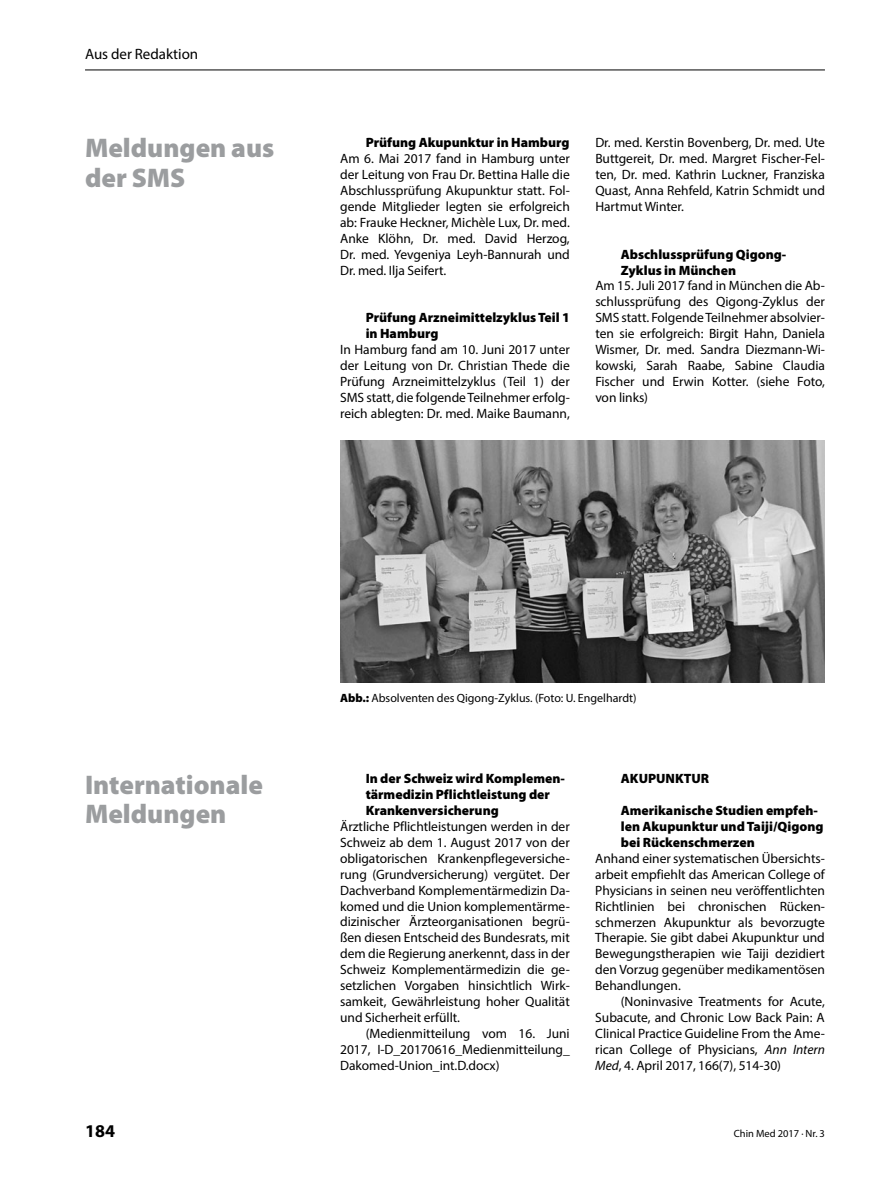
<style>
.page{position:relative;width:893px;height:1187px;background:#fff}
.page>*{position:absolute;margin:0;border:0;box-sizing:border-box;transform-origin:0 0}
.t1{font:900 27px/29.2px "Myriad Pro";color:#9b9d9f}
.t2{font:700 18px "Myriad Pro";color:#000}
.t3{font:15px "Myriad Pro";color:#000}
.t4{font:13.5px/15.9px "Myriad Pro";letter-spacing:-.005em;color:#000;text-align:justify}
.t5{font:900 13.5px/15.9px "Myriad Pro";color:#000}
.t6{font:12px "Myriad Pro";color:#000}
.t7{font:10.5px "Myriad Pro";color:#000}
.s1{font-weight:900}
.s2{font-style:italic}
</style>
<div class="page">
<hr style="left:85px;top:70px;width:740px;height:1px;background:#000">
<img style="left:340px;top:440px;width:485px;height:242px">
<p class="t3" style="left:85px;top:45px;width:115px">Aus der Redaktion</p>
<h1 class="t1" style="left:85px;top:134px;width:191px">Meldungen aus der SMS</h1>
<p class="t5" style="left:366px;top:135px;width:205px">Prüfung Akupunktur in Hamburg</p>
<p class="t4" style="left:340px;top:150px;width:231px">Am 6. Mai 2017 fand in Hamburg unter der Leitung von Frau Dr. Bettina Halle die Abschlussprüfung Akupunktur statt. Fol&shy;gende Mitglieder legten sie erfolgreich ab: Frauke Heckner, Michèle Lux, Dr. med.<br>Anke Klöhn, Dr. med. David Herzog, Dr. med. Yevgeniya Leyh-Bannurah und Dr. med. Ilja Seifert.</p>
<p class="t5" style="left:366px;top:310px;width:206px">Prüfung Arzneimittelzyklus Teil 1 in Hamburg</p>
<p class="t4" style="left:340px;top:341px;width:231px">In Hamburg fand am 10. Juni 2017 unter der Leitung von Dr. Christian Thede die Prüfung Arzneimittelzyklus (Teil 1) der SMS statt, die folgende Teilnehmer erfolg&shy;reich ablegten: Dr. med. Maike Baumann,</p>
<p class="t4" style="left:595px;top:135px;width:231px">Dr. med. Kerstin Bovenberg, Dr. med. Ute Buttgereit, Dr. med. Margret Fischer-Fel&shy;ten, Dr. med. Kathrin Luckner, Franziska Quast, Anna Rehfeld, Katrin Schmidt und Hartmut Winter.</p>
<p class="t5" style="left:621px;top:246px;width:167px">Abschlussprüfung Qigong-<br>Zyklus in München</p>
<p class="t4" style="left:595px;top:278px;width:231px">Am 15. Juli 2017 fand in München die Ab&shy;schlussprüfung des Qigong-Zyklus der SMS statt. Folgende Teilnehmer absolvier&shy;ten sie erfolgreich: Birgit Hahn, Daniela Wismer, Dr. med. Sandra Diezmann-Wi&shy;kowski, Sarah Raabe, Sabine Claudia Fischer und Erwin Kotter. (siehe Foto, von links)</p>
<h1 class="t1" style="left:85px;top:770px;width:180px">Internationale<br>Meldungen</h1>
<p class="t6" style="left:340px;top:691px;width:298px"><span class="s1">Abb.:</span> Absolventen des Qigong-Zyklus. (Foto: U. Engelhardt)</p>
<p class="t5" style="left:366px;top:771px;width:201px">In der Schweiz wird Komplemen&shy;tärmedizin Pflichtleistung der<br>Krankenversicherung</p>
<p class="t4" style="left:340px;top:818px;width:231px">Ärztliche Pflichtleistungen werden in der Schweiz ab dem 1. August 2017 von der obligatorischen Krankenpflegeversiche&shy;rung (Grundversicherung) vergütet. Der Dachverband Komplementärmedizin Da&shy;komed und die Union komplementärme&shy;dizinischer Ärzteorganisationen begrü&shy;ßen diesen Entscheid des Bundesrats, mit dem die Regierung anerkennt, dass in der Schweiz Komplementärmedizin die ge&shy;setzlichen Vorgaben hinsichtlich Wirk&shy;samkeit, Gewährleistung hoher Qualität und Sicherheit erfüllt.</p>
<p class="t4" style="left:340px;top:1024px;width:231px;text-indent:26px">(Medienmitteilung vom 16. Juni 2017, I-D_20170616_Medienmitteilung_ Dakomed-Union_int.D.docx)</p>
<p class="t5" style="left:621px;top:771px;width:90px">AKUPUNKTUR</p>
<p class="t5" style="left:621px;top:802px;width:204px">Amerikanische Studien empfeh&shy;len Akupunktur und Taiji/Qigong bei Rückenschmerzen</p>
<p class="t4" style="left:595px;top:850px;width:231px">Anhand einer systematischen Übersichts&shy;arbeit empfiehlt das American College of Physicians in seinen neu veröffentlichten Richtlinien bei chronischen Rücken&shy;schmerzen Akupunktur als bevorzugte Therapie. Sie gibt dabei Akupunktur und Bewegungstherapien wie Taiji dezidiert den Vorzug gegenüber medikamentösen Behandlungen.</p>
<p class="t4" style="left:595px;top:993px;width:231px;text-indent:26px">(Noninvasive Treatments for Acute, Subacute, and Chronic Low Back Pain: A Clinical Practice Guideline From the Ame&shy;rican College of Physicians, <span class="s2">Ann Intern Med</span>, 4. April 2017, 166(7), 514-30)</p>
<h2 class="t2" style="left:85px;top:1118px;width:31px">184</h2>
<p class="t7" style="left:734px;top:1126px;width:93px">Chin Med 2017 · Nr. 3</p>
</div>
